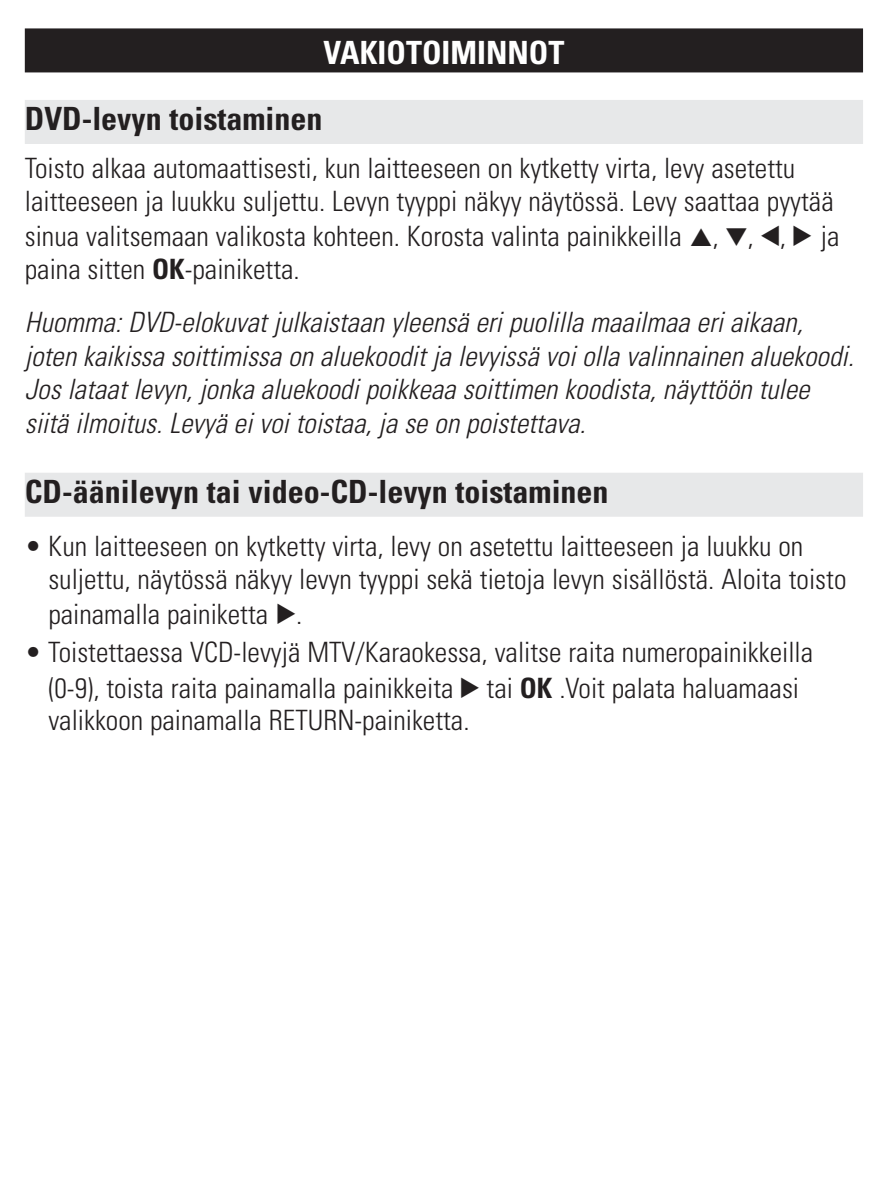
<style>
.page{position:relative;width:885px;height:1191px;background:#fff}
.page>*{position:absolute;margin:0;border:0;box-sizing:border-box;transform-origin:0 0}
.t1{font:700 condensed 32px "Univers";color:#231f20}
.t2{font:700 condensed 32px "Univers";color:#fff}
.t3{font:300 condensed 28px/34.4px "Univers";color:#231f20}
.t4{font:italic 300 condensed 28px/33.6px "Univers";color:#231f20}
.s1{font-family:"Audio Four 4";font-weight:400;font-stretch:normal}
.s2{font-style:normal}
.s3{font-weight:700;font-style:normal}
.s4{font-weight:700}
</style>
<div class="page">
<svg style="left:24px;top:28px;width:840px;height:489px"></svg>
<p class="t2" style="left:323px;top:41px;width:242px">VAKIOTOIMINNOT</p>
<p class="t1" style="left:25px;top:107px;width:299px">DVD-levyn toistaminen</p>
<p class="t3" style="left:25px;top:153px;width:816px">Toisto alkaa automaattisesti, kun laitteeseen on kytketty virta, levy asetettu laitteeseen ja luukku suljettu. Levyn tyyppi näkyy näytössä. Levy saattaa pyytää sinua valitsemaan valikosta kohteen. Korosta valinta painikkeilla <span class="s1">3</span>, <span class="s1">4</span>, <span class="s1">1</span>, <span class="s1">2</span> ja</p>
<p class="t4" style="left:25px;top:245px;width:785px;line-height:53.6px"><span class="s2">paina sitten</span> <span class="s3">OK</span><span class="s2">-painiketta.<br></span>Huomma:DVD-elokuvatjulkaistaan yleensä eripuolilla maailmaa eriaikaan,</p>
<p class="t4" style="left:25px;top:342px;width:836px">joten kaikissa soittimissa on aluekooditja levyissä voiolla valinnainen aluekoodi.<br>Jos lataatlevyn,jonka aluekoodipoikkeaa soittimen koodista,näyttöön tulee siitä ilmoitus.Levyä eivoitoistaa,ja se on poistettava.</p>
<p class="t1" style="left:25px;top:480px;width:585px">CD-äänilevyn tai video-CD-levyn toistaminen</p>
<p class="t3" style="left:48px;top:531px;width:799px;text-indent:-24px">• Kun laitteeseen on kytketty virta, levy on asetettu laitteeseen ja luukku on suljettu, näytössä näkyy levyn tyyppi sekä tietoja levyn sisällöstä. Aloita toisto painamalla painiketta <span class="s1">2</span>.</p>
<p class="t3" style="left:25px;top:637px;width:789px;text-align:center">• Toistettaessa VCD-levyjä MTV/Karaokessa, valitse raita numeropainikkeilla (0-9), toista raita painamalla painikkeita <span class="s1">2</span> tai <span class="s4">OK</span> .Voit palata haluamaasi</p>
<p class="t3" style="left:48px;top:705px;width:423px">valikkoon painamalla RETURN-painiketta.</p>
</div>
